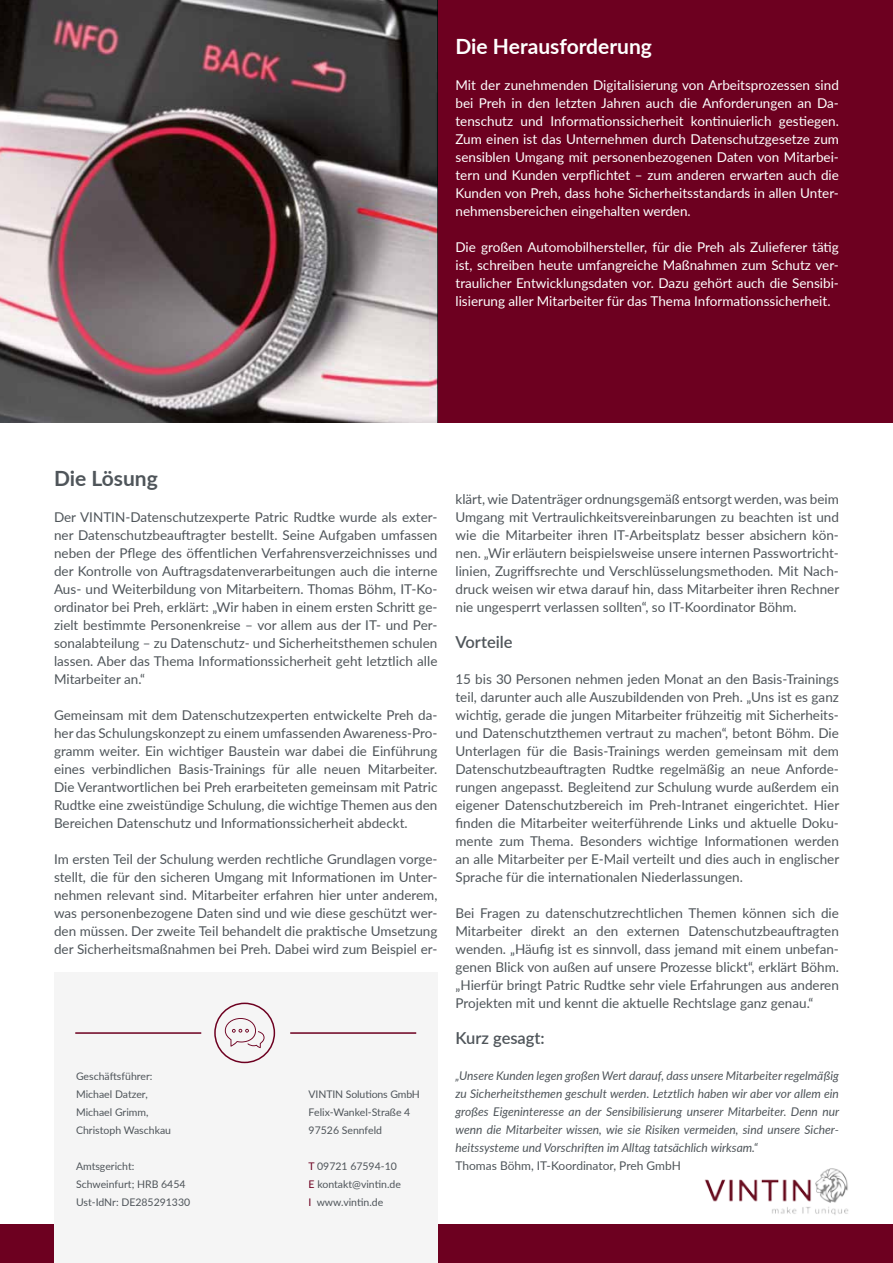
<style>
.page{position:relative;width:893px;height:1263px;background:#fff}
.page>*{position:absolute;margin:0;border:0;box-sizing:border-box;transform-origin:0 0}
.t1{font:700 21px "Lato";color:#fff}
.t2{font:700 21px "Lato";color:#4f555a}
.t3{font:600 16.5px "Lato";color:#4f555a}
.t4{font:13.5px/18px "Lato";color:#4f555a;text-align:justify}
.t5{font:13.5px/18px "Lato";color:#fff;text-align:justify}
.t6{font:italic 12px/18px "Lato";color:#4f555a;text-align:justify}
.t7{font:12px "Lato";color:#4f555a}
.t8{font:10.5px/18px "Lato";color:#4f555a}
.s1{color:#6d0020}
</style>
<div class="page">
<div style="left:0;top:1224px;width:893px;height:39px;background:#6d0020"></div>
<div style="left:437px;top:0;width:456px;height:422px;background:#6d0020"></div>
<div style="left:54px;top:972px;width:383px;height:291px;background:#f5f5f5"></div>
<img style="left:0;top:0;width:437px;height:422px">
<div style="left:214px;top:1002px;width:61px;height:61px;border:2px solid #6d0020;border-radius:50%"></div>
<svg style="left:225px;top:1018px;width:40px;height:30px"></svg>
<hr style="left:75px;top:1032px;width:126px;height:2px;background:#6d0020">
<hr style="left:290px;top:1032px;width:126px;height:2px;background:#6d0020">
<img style="left:704px;top:1168px;width:145px;height:47px">
<h1 class="t1" style="left:455px;top:31px;width:198px">Die Herausforderung</h1>
<p class="t5" style="left:455px;top:76px;width:385px">Mit der zunehmenden Digitalisierung von Arbeitsprozessen sind bei Preh in den letzten Jahren auch die Anforderungen an Da&shy;tenschutz und Informationssicherheit kontinuierlich gestiegen.<br>Zum einen ist das Unternehmen durch Datenschutzgesetze zum sensiblen Umgang mit personenbezogenen Daten von Mitarbei&shy;tern und Kunden verpflichtet – zum anderen erwarten auch die Kunden von Preh, dass hohe Sicherheitsstandards in allen Unter&shy;nehmensbereichen eingehalten werden.</p>
<p class="t5" style="left:455px;top:237px;width:385px">Die großen Automobilhersteller, für die Preh als Zulieferer tätig ist, schreiben heute umfangreiche Maßnahmen zum Schutz ver&shy;traulicher Entwicklungsdaten vor. Dazu gehört auch die Sensibi&shy;lisierung aller Mitarbeiter für das Thema Informationssicherheit.</p>
<h1 class="t2" style="left:54px;top:463px;width:105px">Die Lösung</h1>
<p class="t4" style="left:54px;top:508px;width:385px">Der VINTIN-Datenschutzexperte Patric Rudtke wurde als exter&shy;ner Datenschutzbeauftragter bestellt. Seine Aufgaben umfassen neben der Pflege des öffentlichen Verfahrensverzeichnisses und der Kontrolle von Auftragsdatenverarbeitungen auch die interne Aus- und Weiterbildung von Mitarbeitern. Thomas Böhm, IT-Ko&shy;ordinator bei Preh, erklärt: „Wir haben in einem ersten Schritt ge&shy;zielt bestimmte Personenkreise – vor allem aus der IT- und Per&shy;sonalabteilung – zu Datenschutz- und Sicherheitsthemen schulen lassen. Aber das Thema Informationssicherheit geht letztlich alle Mitarbeiter an.“</p>
<p class="t4" style="left:54px;top:705px;width:385px">Gemeinsam mit dem Datenschutzexperten entwickelte Preh da&shy;her das Schulungskonzept zu einem umfassenden Awareness-Pro&shy;gramm weiter. Ein wichtiger Baustein war dabei die Einführung eines verbindlichen Basis-Trainings für alle neuen Mitarbeiter.<br>Die Verantwortlichen bei Preh erarbeiteten gemeinsam mit Patric Rudtke eine zweistündige Schulung, die wichtige Themen aus den Bereichen Datenschutz und Informationssicherheit abdeckt.</p>
<p class="t4" style="left:54px;top:849px;width:385px">Im ersten Teil der Schulung werden rechtliche Grundlagen vorge&shy;stellt, die für den sicheren Umgang mit Informationen im Unter&shy;nehmen relevant sind. Mitarbeiter erfahren hier unter anderem, was personenbezogene Daten sind und wie diese geschützt wer&shy;den müssen. Der zweite Teil behandelt die praktische Umsetzung der Sicherheitsmaßnahmen bei Preh. Dabei wird zum Beispiel er-</p>
<p class="t8" style="left:76px;top:1067px;width:97px">Geschäftsführer:<br>Michael Datzer,<br>Michael Grimm,<br>Christoph Waschkau</p>
<p class="t8" style="left:76px;top:1157px;width:116px">Amtsgericht:<br>Schweinfurt; HRB 6454<br>Ust-IdNr: DE285291330</p>
<p class="t8" style="left:309px;top:1085px;width:113px">VINTIN Solutions GmbH<br>Felix-Wankel-Straße 4<br>97526 Sennfeld</p>
<p class="t8" style="left:309px;top:1157px;width:94px"><span class="s1">T</span> 09721 67594-10<br><span class="s1">E</span> kontakt@vintin.de<br><span class="s1">I</span> www.vintin.de</p>
<p class="t4" style="left:455px;top:490px;width:385px">klärt, wie Datenträger ordnungsgemäß entsorgt werden, was beim Umgang mit Vertraulichkeitsvereinbarungen zu beachten ist und wie die Mitarbeiter ihren IT-Arbeitsplatz besser absichern kön&shy;nen. „Wir erläutern beispielsweise unsere internen Passwortricht&shy;linien, Zugriffsrechte und Verschlüsselungsmethoden. Mit Nach&shy;druck weisen wir etwa darauf hin, dass Mitarbeiter ihren Rechner nie ungesperrt verlassen sollten“, so IT-Koordinator Böhm.</p>
<p class="t3" style="left:455px;top:630px;width:59px">Vorteile</p>
<p class="t4" style="left:455px;top:670px;width:385px">15 bis 30 Personen nehmen jeden Monat an den Basis-Trainings teil, darunter auch alle Auszubildenden von Preh. „Uns ist es ganz wichtig, gerade die jungen Mitarbeiter frühzeitig mit Sicherheits&shy;und Datenschutzthemen vertraut zu machen“, betont Böhm. Die Unterlagen für die Basis-Trainings werden gemeinsam mit dem Datenschutzbeauftragten Rudtke regelmäßig an neue Anforde&shy;rungen angepasst. Begleitend zur Schulung wurde außerdem ein eigener Datenschutzbereich im Preh-Intranet eingerichtet. Hier finden die Mitarbeiter weiterführende Links und aktuelle Doku&shy;mente zum Thema. Besonders wichtige Informationen werden an alle Mitarbeiter per E-Mail verteilt und dies auch in englischer Sprache für die internationalen Niederlassungen.</p>
<p class="t4" style="left:455px;top:903px;width:385px">Bei Fragen zu datenschutzrechtlichen Themen können sich die Mitarbeiter direkt an den externen Datenschutzbeauftragten wenden. „Häufig ist es sinnvoll, dass jemand mit einem unbefan&shy;genen Blick von außen auf unsere Prozesse blickt“, erklärt Böhm. „Hierfür bringt Patric Rudtke sehr viele Erfahrungen aus anderen Projekten mit und kennt die aktuelle Rechtslage ganz genau.“</p>
<p class="t3" style="left:455px;top:1026px;width:91px">Kurz gesagt:</p>
<p class="t6" style="left:455px;top:1066px;width:385px">„Unsere Kunden legen großen Wert darauf, dass unsere Mitarbeiter regelmäßig zu Sicherheitsthemen geschult werden. Letztlich haben wir aber vor allem ein großes Eigeninteresse an der Sensibilisierung unserer Mitarbeiter. Denn nur wenn die Mitarbeiter wissen, wie sie Risiken vermeiden, sind unsere Sicher&shy;heitssysteme und Vorschriften im Alltag tatsächlich wirksam.“</p>
<p class="t7" style="left:455px;top:1157px;width:227px">Thomas Böhm, IT-Koordinator, Preh GmbH</p>
</div>
